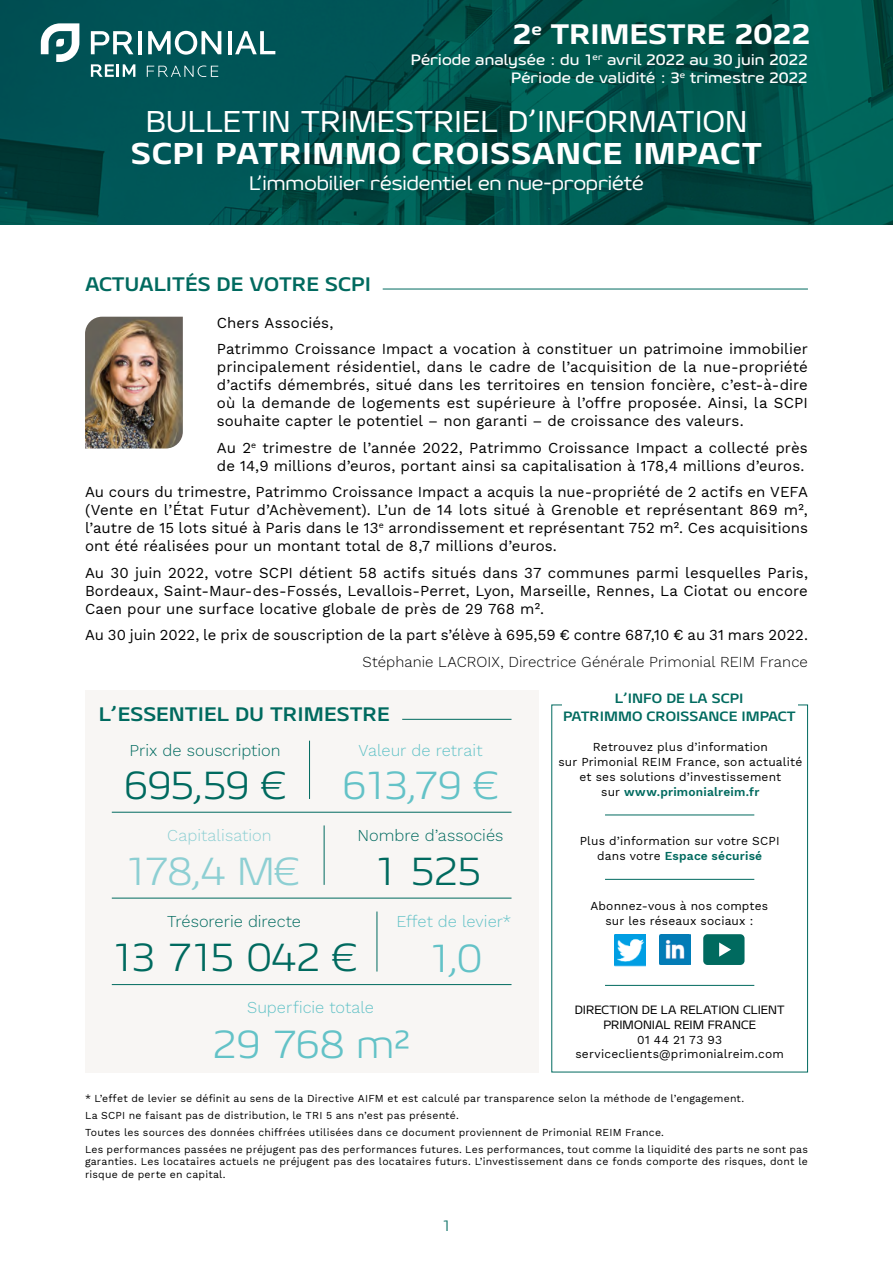
<style>
.page{position:relative;width:893px;height:1263px;background:#fff}
.page>*{position:absolute;margin:0;border:0;box-sizing:border-box;transform-origin:0 0}
.t1{font:300 39px "Geon Expanded";letter-spacing:-.05em;color:#006a5f}
.t2{font:300 39px "Geon Expanded";letter-spacing:-.045em;color:#63c2c7}
.t3{font:300 39px "Geon Expanded";color:#8dcfd3}
.t4{font:30px "Geon Expanded";letter-spacing:.005em;color:#fff}
.t5{font:800 30px "Geon Expanded";letter-spacing:.005em;color:#fff}
.t6{font:800 28.05px "Geon Expanded";letter-spacing:-.025em;color:#fff}
.t7{font:700 19.5px "Geon Expanded";color:#006a5f}
.t8{font:19.5px "Geon Expanded";letter-spacing:-.01em;color:#fff}
.t9{font:300 16.35px "Work Sans";color:#006a5f}
.t10{font:300 16.35px "Work Sans";color:#63c2c7}
.t11{font:300 16.35px "Work Sans";letter-spacing:.005em;color:#8dcfd3}
.t12{font:15px/18px "Work Sans";letter-spacing:.005em;color:#000;text-align:justify}
.t13{font:500 15px/18px "Geon Expanded";color:#fff;text-align:right}
.t14{font:300 15px "Work Sans";letter-spacing:.005em;color:#000}
.t15{font:300 15px "Geon Expanded";color:#006a5f}
.t16{font:700 13.5px/18px "Geon Expanded";color:#006a5f;text-align:center}
.t17{font:12px/15px "Work Sans";letter-spacing:.015em;color:#000;text-align:center}
.t18{font:12px/15px "Geon Expanded";letter-spacing:.005em;color:#000;text-align:center}
.t19{font:10.5px/16.8px "Work Sans";letter-spacing:.02em;color:#000}
.s1{font-weight:600;color:#006a5f}
</style>
<div class="page">
<svg style="left:0;top:0;width:893px;height:224px;background:#00534f"></svg>
<div style="left:85px;top:690px;width:453px;height:382px;background:#f8f6f4"></div>
<hr style="left:402px;top:719px;width:109px;height:1px;background:#006a5f">
<hr style="left:112px;top:812px;width:399px;height:1px;background:#006a5f">
<hr style="left:309px;top:741px;width:1px;height:58px;background:#006a5f">
<div style="left:551px;top:704px;width:257px;height:368px;background:#fff;border:1px solid #006a5f"></div>
<hr style="left:605px;top:815px;width:149px;height:1px;background:#006a5f">
<hr style="left:605px;top:985px;width:149px;height:1px;background:#006a5f">
<hr style="left:605px;top:879px;width:149px;height:1px;background:#006a5f">
<div style="left:562px;top:696px;width:235px;height:23px;background:#fff"></div>
<hr style="left:112px;top:898px;width:399px;height:1px;background:#006a5f">
<hr style="left:112px;top:984px;width:399px;height:1px;background:#006a5f">
<hr style="left:324px;top:825px;width:1px;height:60px;background:#006a5f">
<hr style="left:377px;top:911px;width:1px;height:60px;background:#006a5f">
<hr style="left:383px;top:289px;width:425px;height:1px;background:#006a5f">
<img style="left:85px;top:317px;width:98px;height:131px">
<svg style="left:147px;top:66px;width:71px;height:11px"></svg>
<svg style="left:91px;top:31px;width:42px;height:23px"></svg>
<hr style="left:138px;top:31px;width:4px;height:23px;background:#fff">
<svg style="left:148px;top:31px;width:73px;height:24px"></svg>
<hr style="left:228px;top:31px;width:4px;height:23px;background:#fff">
<svg style="left:235px;top:31px;width:40px;height:23px"></svg>
<svg style="left:41px;top:23px;width:38px;height:39px"></svg>
<svg style="left:91px;top:64px;width:44px;height:13px"></svg>
<img style="left:660px;top:934px;width:30px;height:31px">
<img style="left:614px;top:934px;width:31px;height:33px">
<div style="left:703px;top:934px;width:41px;height:31px;background:#006a5f;border-radius:4px"></div>
<svg style="left:719px;top:942px;width:12px;height:15px"></svg>
<h3 class="t6" style="left:512px;top:15px;width:300px">2<sup>e</sup> TRIMESTRE 2022</h3>
<p class="t13" style="left:411px;top:51px;width:399px">Période analysée : du 1<sup>er</sup> avril 2022 au 30 juin 2022<br>Période de validité : 3<sup>e</sup> trimestre 2022</p>
<h2 class="t4" style="left:146px;top:102px;width:603px">BULLETIN TRIMESTRIEL D’INFORMATION</h2>
<h2 class="t5" style="left:131px;top:134px;width:633px">SCPI PATRIMMO CROISSANCE IMPACT</h2>
<h3 class="t8" style="left:249px;top:170px;width:396px">L’immobilier résidentiel en nue-propriété</h3>
<h3 class="t7" style="left:85px;top:271px;width:288px">ACTUALITÉS DE VOTRE SCPI</h3>
<p class="t12" style="left:217px;top:309px;width:593px;line-height:26.5px">Chers Associés,<br>Patrimmo Croissance Impact a vocation à constituer un patrimoine immobilier</p>
<p class="t12" style="left:217px;top:357px;width:593px">principalement résidentiel, dans le cadre de l’acquisition de la nue-propriété d’actifs démembrés, situé dans les territoires en tension foncière, c’est-à-dire où la demande de logements est supérieure à l’offre proposée. Ainsi, la SCPI souhaite capter le potentiel – non garanti – de croissance des valeurs.</p>
<p class="t12" style="left:217px;top:438px;width:592px">Au 2<sup>e</sup> trimestre de l’année 2022, Patrimmo Croissance Impact a collecté près de 14,9 millions d’euros, portant ainsi sa capitalisation à 178,4 millions d’euros.</p>
<p class="t12" style="left:85px;top:482px;width:724px">Au cours du trimestre, Patrimmo Croissance Impact a acquis la nue-propriété de 2 actifs en VEFA (Vente en l’État Futur d’Achèvement). L’un de 14 lots situé à Grenoble et représentant 869 m², l’autre de 15 lots situé à Paris dans le 13<sup>e</sup> arrondissement et représentant 752 m². Ces acquisitions ont été réalisées pour un montant total de 8,7 millions d’euros.</p>
<p class="t12" style="left:85px;top:563px;width:724px">Au 30 juin 2022, votre SCPI détient 58 actifs situés dans 37 communes parmi lesquelles Paris, Bordeaux, Saint-Maur-des-Fossés, Levallois-Perret, Lyon, Marseille, Rennes, La Ciotat ou encore Caen pour une surface locative globale de près de 29 768 m².</p>
<p class="t12" style="left:85px;top:625px;width:724px">Au 30 juin 2022, le prix de souscription de la part s’élève à 695,59 € contre 687,10 € au 31 mars 2022.</p>
<p class="t14" style="left:362px;top:650px;width:447px">Stéphanie LACROIX, Directrice Générale Primonial REIM France</p>
<h3 class="t7" style="left:99px;top:701px;width:292px">L’ESSENTIEL DU TRIMESTRE</h3>
<p class="t9" style="left:129px;top:738px;width:153px">Prix de souscription</p>
<p class="t10" style="left:359px;top:738px;width:125px">Valeur de retrait</p>
<h1 class="t1" style="left:124px;top:760px;width:164px">695,59 €</h1>
<h1 class="t2" style="left:342px;top:760px;width:158px">613,79 €</h1>
<p class="t11" style="left:167px;top:823px;width:106px">Capitalisation</p>
<p class="t9" style="left:358px;top:823px;width:147px">Nombre d’associés</p>
<h1 class="t3" style="left:124px;top:846px;width:177px">178,4 M€</h1>
<h1 class="t1" style="left:373px;top:846px;width:110px">1 525</h1>
<p class="t9" style="left:167px;top:908px;width:135px">Trésorerie directe</p>
<h1 class="t1" style="left:111px;top:932px;width:248px">13 715 042 €</h1>
<p class="t10" style="left:247px;top:995px;width:128px">Superficie totale</p>
<p class="t10" style="left:396px;top:909px;width:117px">Effet de levier*</p>
<h1 class="t2" style="left:428px;top:933px;width:56px">1,0</h1>
<h1 class="t2" style="left:212px;top:1019px;width:200px">29 768 m²</h1>
<p class="t16" style="left:563px;top:689px;width:234px">L’INFO DE LA SCPI<br>PATRIMMO CROISSANCE IMPACT</p>
<p class="t17" style="left:558px;top:739px;width:245px">Retrouvez plus d’information<br>sur Primonial REIM France, son actualité et ses solutions d’investissement<br>sur <span class="s1">www.primonialreim.fr</span></p>
<p class="t17" style="left:580px;top:833px;width:201px">Plus d’information sur votre SCPI dans votre <span class="s1">Espace sécurisé</span></p>
<p class="t17" style="left:590px;top:897px;width:179px">Abonnez-vous à nos comptes sur les réseaux sociaux :</p>
<p class="t18" style="left:575px;top:1002px;width:211px">DIRECTION DE LA RELATION CLIENT<br>PRIMONIAL REIM FRANCE</p>
<p class="t17" style="left:575px;top:1033px;width:210px;line-height:13.5px">01 44 21 73 93 serviceclients@primonialreim.com</p>
<p class="t19" style="left:85px;top:1090px;width:724px">* L’effet de levier se définit au sens de la Directive AIFM et est calculé par transparence selon la méthode de l’engagement.<br>La SCPI ne faisant pas de distribution, le TRI 5 ans n’est pas présenté.<br>Toutes les sources des données chiffrées utilisées dans ce document proviennent de Primonial REIM France.<br>Les performances passées ne préjugent pas des performances futures. Les performances, tout comme la liquidité des parts ne sont pas</p>
<p class="t19" style="left:85px;top:1155px;width:724px;line-height:12.6px">garanties. Les locataires actuels ne préjugent pas des locataires futurs. L’investissement dans ce fonds comporte des risques, dont le risque de perte en capital.</p>
<p class="t15" style="left:442px;top:1216px;width:11px">1</p>
</div>
